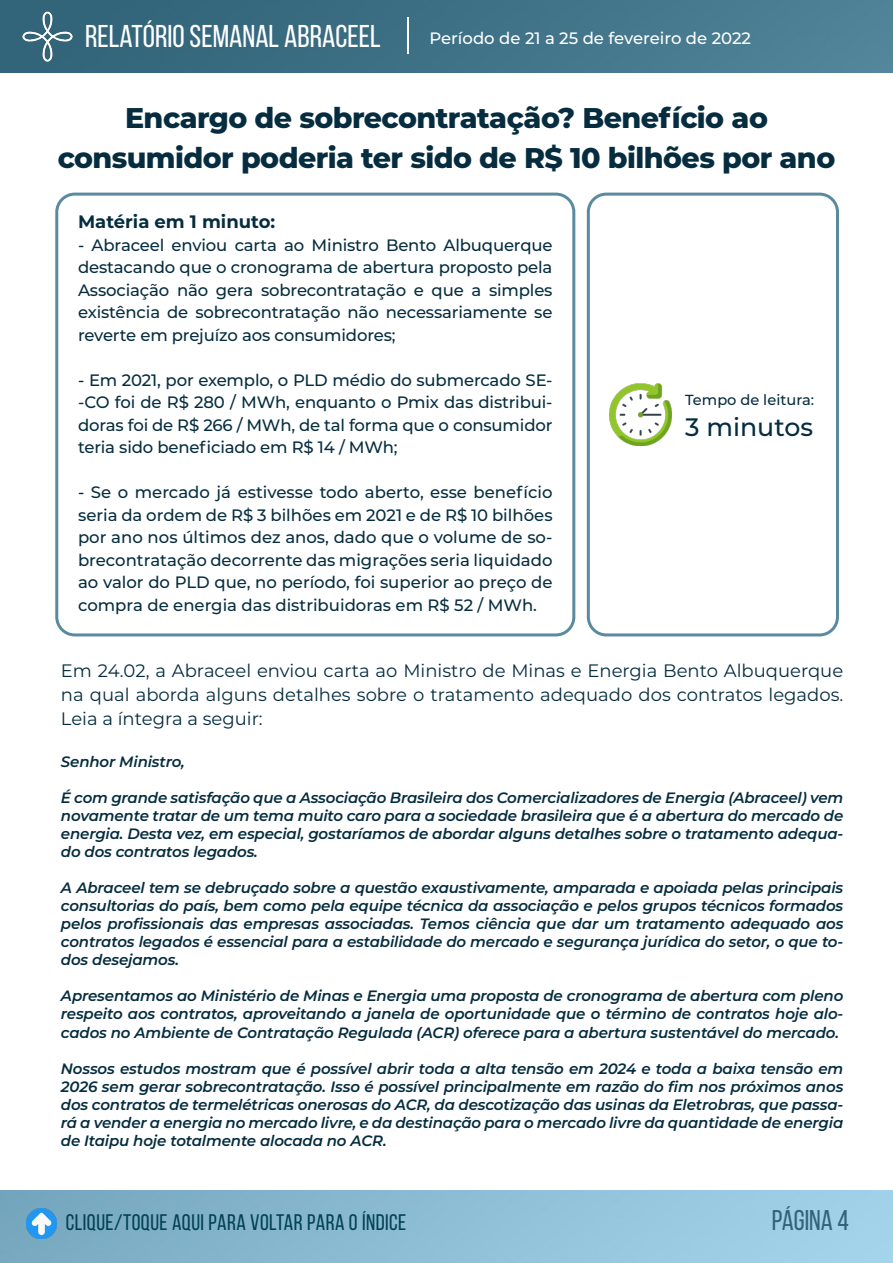
<style>
.page{position:relative;width:893px;height:1263px;background:#fff}
.page>*{position:absolute;margin:0;border:0;box-sizing:border-box;transform-origin:0 0}
.t1{font:31.5px "Bebas Neue";color:#fff}
.t2{font:800 28.5px/40.5px "Montserrat";letter-spacing:-.02em;color:#062d3f;text-align:center}
.t3{font:28.5px "Bebas Neue";color:#326479}
.t4{font:500 25.2px "Montserrat";color:#062d3f}
.t5{font:22.5px "Bebas Neue";letter-spacing:.02em;color:#014153}
.t6{font:18px/24px "Montserrat";color:#062d3f;text-align:justify}
.t7{font:700 18px "Montserrat";color:#062d3f}
.t8{font:500 16.5px/22.5px "Montserrat";letter-spacing:-.01em;color:#062d3f;text-align:justify}
.t9{font:500 16.5px "Montserrat";color:#fff}
.t10{font:italic 600 15px/18px "Montserrat";letter-spacing:-.01em;color:#062d3f;text-align:justify}
.t11{font:500 14.55px "Montserrat";color:#062d3f}
</style>
<div class="page">
<img style="left:0;top:0;width:893px;height:72px">
<img style="left:0;top:1191px;width:892px;height:72px">
<img style="left:23px;top:11px;width:50px;height:50px">
<hr style="left:407px;top:17px;width:2px;height:37px;background:#fff">
<img style="left:27px;top:1209px;width:29px;height:29px">
<div style="left:587px;top:193px;width:252px;height:443px;border:3px solid #5a8aa0;border-radius:18px"></div>
<div style="left:55px;top:193px;width:520px;height:443px;border:3px solid #5a8aa0;border-radius:18px"></div>
<img style="left:609px;top:383px;width:63px;height:63px">
<h1 class="t1" style="left:85px;top:19px;width:297px">RELATÓRIO SEMANAL ABRACEEL</h1>
<p class="t9" style="left:429px;top:26px;width:323px">Período de 21 a 25 de fevereiro de 2022</p>
<h2 class="t2" style="left:58px;top:96px;width:779px">Encargo de sobrecontratação? Benefício ao consumidor poderia ter sido de R$ 10 bilhões por ano</h2>
<p class="t7" style="left:78px;top:209px;width:199px">Matéria em 1 minuto:</p>
<p class="t8" style="left:78px;top:233px;width:476px">- Abraceel enviou carta ao Ministro Bento Albuquerque destacando que o cronograma de abertura proposto pela Associação não gera sobrecontratação e que a simples existência de sobrecontratação não necessariamente se reverte em prejuízo aos consumidores;</p>
<p class="t8" style="left:78px;top:368px;width:476px">- Em 2021, por exemplo, o PLD médio do submercado SE--CO foi de R$ 280 / MWh, enquanto o Pmix das distribui&shy;doras foi de R$ 266 / MWh, de tal forma que o consumidor teria sido beneficiado em R$ 14 / MWh;</p>
<p class="t8" style="left:78px;top:481px;width:476px">- Se o mercado já estivesse todo aberto, esse benefício seria da ordem de R$ 3 bilhões em 2021 e de R$ 10 bilhões por ano nos últimos dez anos, dado que o volume de so&shy;brecontratação decorrente das migrações seria liquidado ao valor do PLD que, no período, foi superior ao preço de compra de energia das distribuidoras em R$ 52 / MWh.</p>
<p class="t11" style="left:685px;top:390px;width:131px">Tempo de leitura:</p>
<h3 class="t4" style="left:685px;top:409px;width:129px">3 minutos</h3>
<p class="t6" style="left:61px;top:657px;width:784px">Em 24.02, a Abraceel enviou carta ao Ministro de Minas e Energia Bento Albuquerque na qual aborda alguns detalhes sobre o tratamento adequado dos contratos legados.<br>Leia a íntegra a seguir:</p>
<p class="t10" style="left:61px;top:752px;width:125px">Senhor Ministro,</p>
<p class="t10" style="left:61px;top:788px;width:784px">É com grande satisfação que a Associação Brasileira dos Comercializadores de Energia (Abraceel) vem novamente tratar de um tema muito caro para a sociedade brasileira que é a abertura do mercado de energia. Desta vez, em especial, gostaríamos de abordar alguns detalhes sobre o tratamento adequa&shy;do dos contratos legados.</p>
<p class="t10" style="left:61px;top:878px;width:784px">A Abraceel tem se debruçado sobre a questão exaustivamente, amparada e apoiada pelas principais consultorias do país, bem como pela equipe técnica da associação e pelos grupos técnicos formados pelos profissionais das empresas associadas. Temos ciência que dar um tratamento adequado aos contratos legados é essencial para a estabilidade do mercado e segurança jurídica do setor, o que to&shy;dos desejamos.</p>
<p class="t10" style="left:61px;top:986px;width:784px">Apresentamos ao Ministério de Minas e Energia uma proposta de cronograma de abertura com pleno respeito aos contratos, aproveitando a janela de oportunidade que o término de contratos hoje alo-</p>
<p class="t10" style="left:61px;top:1024px;width:779px">cados no Ambiente de Contratação Regulada (ACR) oferece para a abertura sustentável do mercado.</p>
<p class="t10" style="left:61px;top:1060px;width:784px">Nossos estudos mostram que é possível abrir toda a alta tensão em 2024 e toda a baixa tensão em 2026 sem gerar sobrecontratação. Isso é possível principalmente em razão do fim nos próximos anos dos contratos de termelétricas onerosas do ACR, da descotização das usinas da Eletrobras, que passa&shy;rá a vender a energia no mercado livre, e da destinação para o mercado livre da quantidade de energia de Itaipu hoje totalmente alocada no ACR.</p>
<h3 class="t5" style="left:66px;top:1210px;width:342px">CLIQUE/TOQUE AQUI PARA VOLTAR PARA O ÍNDICE</h3>
<h2 class="t3" style="left:772px;top:1205px;width:79px">PÁGINA 4</h2>
</div>
